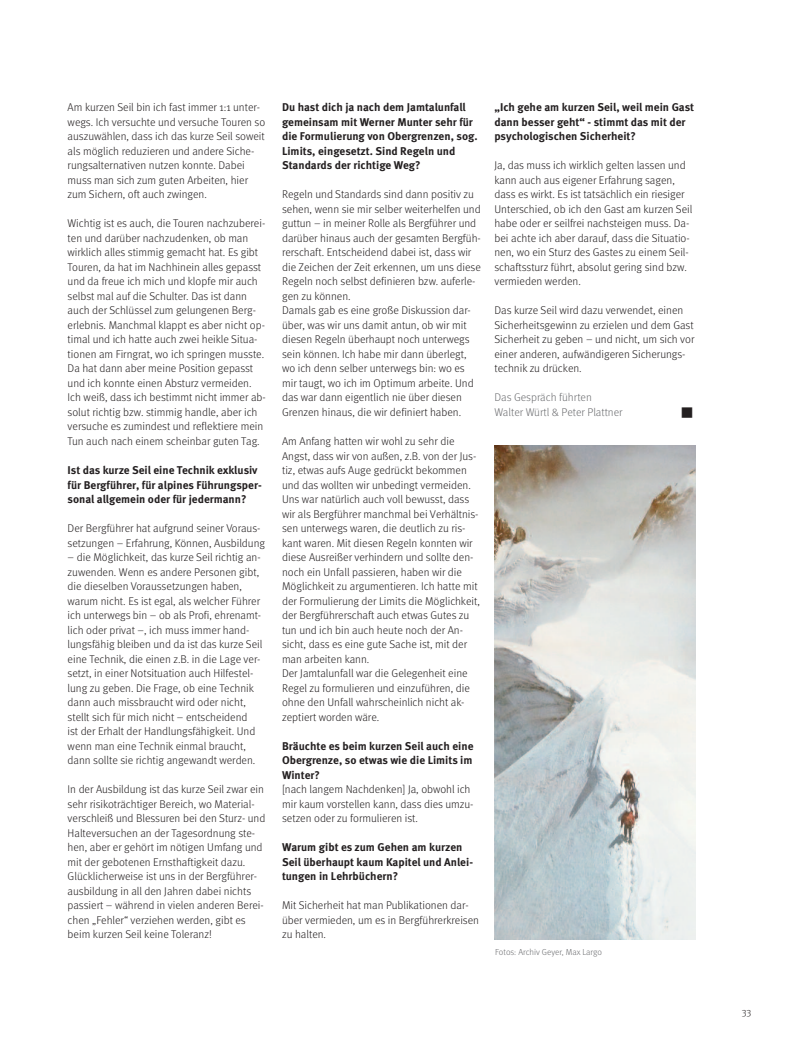
<style>
.page{position:relative;width:798px;height:1053px;background:#fff}
.page>*{position:absolute;margin:0;border:0;box-sizing:border-box;transform-origin:0 0}
.t1{font:300 11.25px/14.5px "Meta OT";color:#231f20}
.t2{font:700 11.25px/14.5px "Meta OT";color:#231f20}
.t3{font:300 11.25px/14.5px "Meta OT";color:#6c6d70}
.t4{font:11.25px "Zapf Dingbats IT Cby BT";color:#231f20}
.t5{font:300 10px "Meta OT";color:#231f20}
.t6{font:300 8.75px "Meta OT";color:#6c6d70}
</style>
<div class="page">
<img style="left:494px;top:445px;width:200px;height:494px">
<p class="t1" style="left:68px;top:101px;width:199px">Am kurzen Seil bin ich fast immer 1:1 unter&shy;wegs. Ich versuchte und versuche Touren so auszuwählen, dass ich das kurze Seil soweit als möglich reduzieren und andere Siche&shy;rungsalternativen nutzen konnte. Dabei muss man sich zum guten Arbeiten, hier zum Sichern, oft auch zwingen.</p>
<p class="t1" style="left:68px;top:217px;width:200px">Wichtig ist es auch, die Touren nachzuberei&shy;ten und darüber nachzudenken, ob man wirklich alles stimmig gemacht hat. Es gibt Touren, da hat im Nachhinein alles gepasst und da freue ich mich und klopfe mir auch selbst mal auf die Schulter. Das ist dann auch der Schlüssel zum gelungenen Berg&shy;erlebnis. Manchmal klappt es aber nicht op&shy;timal und ich hatte auch zwei heikle Situa&shy;tionen am Firngrat, wo ich springen musste.<br>Da hat dann aber meine Position gepasst und ich konnte einen Absturz vermeiden.<br>Ich weiß, dass ich bestimmt nicht immer ab&shy;solut richtig bzw. stimmig handle, aber ich versuche es zumindest und reflektiere mein Tun auch nach einem scheinbar guten Tag.</p>
<p class="t2" style="left:68px;top:463px;width:195px">Ist das kurze Seil eine Technik exklusiv für Bergführer, für alpines Führungsper&shy;sonal allgemein oder für jedermann?</p>
<p class="t1" style="left:68px;top:521px;width:199px">Der Bergführer hat aufgrund seiner Voraus&shy;setzungen – Erfahrung, Können, Ausbildung</p>
<p class="t1" style="left:68px;top:550px;width:196px">– die Möglichkeit, das kurze Seil richtig an&shy;zuwenden. Wenn es andere Personen gibt, die dieselben Voraussetzungen haben, warum nicht. Es ist egal, als welcher Führer ich unterwegs bin – ob als Profi, ehrenamt&shy;lich oder privat –, ich muss immer hand&shy;lungsfähig bleiben und da ist das kurze Seil eine Technik, die einen z.B. in die Lage ver&shy;setzt, in einer Notsituation auch Hilfestel&shy;lung zu geben. Die Frage, ob eine Technik dann auch missbraucht wird oder nicht, stellt sich für mich nicht – entscheidend<br>ist der Erhalt der Handlungsfähigkeit. Und wenn man eine Technik einmal braucht, dann sollte sie richtig angewandt werden.</p>
<p class="t1" style="left:68px;top:782px;width:199px">In der Ausbildung ist das kurze Seil zwar ein sehr risikoträchtiger Bereich, wo Material&shy;verschleiß und Blessuren bei den Sturz- und Halteversuchen an der Tagesordnung ste&shy;hen, aber er gehört im nötigen Umfang und mit der gebotenen Ernsthaftigkeit dazu.<br>Glücklicherweise ist uns in der Bergführer&shy;ausbildung in all den Jahren dabei nichts passiert – während in vielen anderen Berei&shy;chen „Fehler“ verziehen werden, gibt es beim kurzen Seil keine Toleranz!</p>
<p class="t2" style="left:282px;top:101px;width:197px">Du hast dich ja nach dem Jamtalunfall gemeinsam mit Werner Munter sehr für die Formulierung von Obergrenzen, sog.<br>Limits, eingesetzt. Sind Regeln und Standards der richtige Weg?</p>
<p class="t1" style="left:282px;top:188px;width:200px">Regeln und Standards sind dann positiv zu sehen, wenn sie mir selber weiterhelfen und guttun – in meiner Rolle als Bergführer und darüber hinaus auch der gesamten Bergfüh&shy;rerschaft. Entscheidend dabei ist, dass wir die Zeichen der Zeit erkennen, um uns diese Regeln noch selbst definieren bzw. auferle&shy;gen zu können.<br>Damals gab es eine große Diskussion dar&shy;über, was wir uns damit antun, ob wir mit diesen Regeln überhaupt noch unterwegs sein können. Ich habe mir dann überlegt, wo ich denn selber unterwegs bin: wo es mir taugt, wo ich im Optimum arbeite. Und das war dann eigentlich nie über diesen Grenzen hinaus, die wir definiert haben.</p>
<p class="t1" style="left:282px;top:434px;width:199px">Am Anfang hatten wir wohl zu sehr die Angst, dass wir von außen, z.B. von der Jus&shy;tiz, etwas aufs Auge gedrückt bekommen und das wollten wir unbedingt vermeiden.<br>Uns war natürlich auch voll bewusst, dass wir als Bergführer manchmal bei Verhältnis&shy;sen unterwegs waren, die deutlich zu ris&shy;kant waren. Mit diesen Regeln konnten wir diese Ausreißer verhindern und sollte den&shy;noch ein Unfall passieren, haben wir die Möglichkeit zu argumentieren. Ich hatte mit der Formulierung der Limits die Möglichkeit, der Bergführerschaft auch etwas Gutes zu tun und ich bin auch heute noch der An&shy;sicht, dass es eine gute Sache ist, mit der man arbeiten kann.<br>Der Jamtalunfall war die Gelegenheit eine Regel zu formulieren und einzuführen, die ohne den Unfall wahrscheinlich nicht ak&shy;zeptiert worden wäre.</p>
<p class="t2" style="left:282px;top:739px;width:193px;text-align:justify">Bräuchte es beim kurzen Seil auch eine Obergrenze, so etwas wie die Limits im Winter?</p>
<p class="t1" style="left:282px;top:782px;width:193px">[nach langem Nachdenken] Ja, obwohl ich mir kaum vorstellen kann, dass dies umzu&shy;setzen oder zu formulieren ist.</p>
<p class="t2" style="left:282px;top:840px;width:192px">Warum gibt es zum Gehen am kurzen<br>Seil überhaupt kaum Kapitel und Anlei&shy;tungen in Lehrbüchern?</p>
<p class="t1" style="left:282px;top:898px;width:198px">Mit Sicherheit hat man Publikationen dar&shy;über vermieden, um es in Bergführerkreisen zu halten.</p>
<p class="t2" style="left:494px;top:101px;width:201px">„Ich gehe am kurzen Seil, weil mein Gast dann besser geht“ - stimmt das mit der psychologischen Sicherheit?</p>
<p class="t1" style="left:494px;top:159px;width:199px">Ja, das muss ich wirklich gelten lassen und kann auch aus eigener Erfahrung sagen, dass es wirkt. Es ist tatsächlich ein riesiger Unterschied, ob ich den Gast am kurzen Seil habe oder er seilfrei nachsteigen muss. Da&shy;bei achte ich aber darauf, dass die Situatio&shy;nen, wo ein Sturz des Gastes zu einem Seil&shy;schaftssturz führt, absolut gering sind bzw. vermieden werden.</p>
<p class="t1" style="left:494px;top:304px;width:201px">Das kurze Seil wird dazu verwendet, einen Sicherheitsgewinn zu erzielen und dem Gast Sicherheit zu geben – und nicht, um sich vor einer anderen, aufwändigeren Sicherungs&shy;technik zu drücken.</p>
<p class="t3" style="left:494px;top:391px;width:129px">Das Gespräch führten<br>Walter Würtl &amp; Peter Plattner</p>
<p class="t4" style="left:681px;top:407px;width:13px">■</p>
<p class="t6" style="left:495px;top:948px;width:108px">Fotos: Archiv Geyer, Max Largo</p>
<p class="t5" style="left:741px;top:1007px;width:11px">33</p>
</div>
